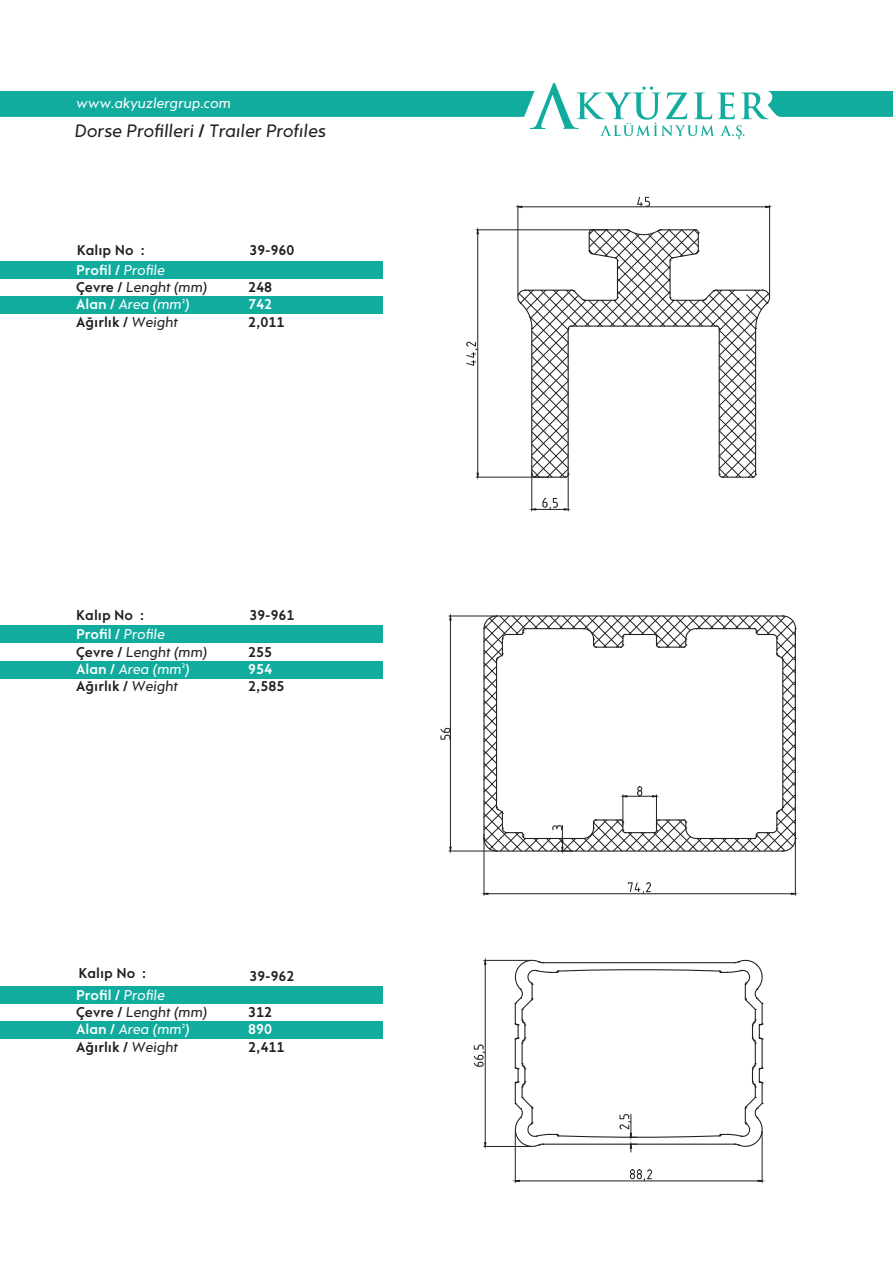
<style>
.page{position:relative;width:893px;height:1263px;background:#fff}
.page>*{position:absolute;margin:0;border:0;box-sizing:border-box;transform-origin:0 0}
.t1{font:italic 18.3px "Rams";color:#231f20}
.t2{font:italic 14.55px/17.4px "Rams";color:#231f20}
.t3{font:700 14.55px "Rams";color:#231f20}
.t4{font:italic 14.55px "Rams";color:#fff}
.t5{font:700 14.55px "Rams";color:#fff}
.s1{font-weight:700;font-style:normal}
.s2{font-weight:700;font-style:normal;color:#fff}
.s3{color:#fff}
</style>
<div class="page">
<div style="left:0;top:261px;width:383px;height:17px;background:#12ac9f"></div>
<div style="left:0;top:297px;width:383px;height:17px;background:#12ac9f"></div>
<div style="left:0;top:625px;width:383px;height:17px;background:#12ac9f"></div>
<div style="left:0;top:661px;width:383px;height:17px;background:#12ac9f"></div>
<svg style="left:182px;top:663px;width:3px;height:5px"></svg>
<div style="left:0;top:986px;width:383px;height:17px;background:#12ac9f"></div>
<div style="left:0;top:1022px;width:383px;height:17px;background:#12ac9f"></div>
<svg style="left:0;top:83px;width:893px;height:56px"></svg>
<svg style="left:516px;top:229px;width:254px;height:249px"></svg>
<hr style="left:476px;top:477px;width:73px;height:1px;background:#231f20">
<hr style="left:476px;top:229px;width:132px;height:1px;background:#231f20">
<hr style="left:477px;top:234px;width:1px;height:239px;background:#231f20">
<svg style="left:476px;top:472px;width:3px;height:6px"></svg>
<svg style="left:476px;top:229px;width:3px;height:5px"></svg>
<svg style="left:466px;top:342px;width:12px;height:24px"></svg>
<hr style="left:518px;top:205px;width:1px;height:91px;background:#231f20">
<hr style="left:769px;top:205px;width:1px;height:91px;background:#231f20">
<hr style="left:522px;top:206px;width:244px;height:1px;background:#231f20">
<svg style="left:517px;top:205px;width:6px;height:3px"></svg>
<svg style="left:637px;top:196px;width:13px;height:11px"></svg>
<hr style="left:568px;top:472px;width:1px;height:39px;background:#231f20">
<hr style="left:531px;top:472px;width:1px;height:39px;background:#231f20">
<svg style="left:531px;top:497px;width:38px;height:14px"></svg>
<hr style="left:449px;top:851px;width:46px;height:1px;background:#231f20">
<hr style="left:449px;top:616px;width:46px;height:1px;background:#231f20">
<hr style="left:450px;top:620px;width:1px;height:227px;background:#231f20">
<svg style="left:449px;top:846px;width:3px;height:6px"></svg>
<svg style="left:449px;top:615px;width:3px;height:6px"></svg>
<svg style="left:440px;top:728px;width:11px;height:12px"></svg>
<hr style="left:484px;top:834px;width:1px;height:61px;background:#231f20">
<hr style="left:795px;top:834px;width:1px;height:61px;background:#231f20">
<hr style="left:488px;top:893px;width:303px;height:1px;background:#231f20">
<svg style="left:483px;top:892px;width:6px;height:3px"></svg>
<svg style="left:791px;top:892px;width:5px;height:3px"></svg>
<svg style="left:628px;top:882px;width:23px;height:12px"></svg>
<svg style="left:483px;top:615px;width:313px;height:237px"></svg>
<hr style="left:484px;top:1146px;width:47px;height:1px;background:#231f20">
<hr style="left:484px;top:960px;width:47px;height:1px;background:#231f20">
<hr style="left:485px;top:964px;width:1px;height:178px;background:#231f20">
<svg style="left:484px;top:960px;width:3px;height:5px"></svg>
<svg style="left:473px;top:1044px;width:13px;height:23px"></svg>
<hr style="left:515px;top:1131px;width:1px;height:51px;background:#231f20">
<hr style="left:762px;top:1131px;width:1px;height:51px;background:#231f20">
<hr style="left:519px;top:1180px;width:239px;height:1px;background:#231f20">
<svg style="left:514px;top:1179px;width:6px;height:3px"></svg>
<svg style="left:757px;top:1179px;width:6px;height:3px"></svg>
<svg style="left:630px;top:1169px;width:22px;height:13px"></svg>
<svg style="left:512px;top:959px;width:252px;height:193px"></svg>
<p class="t4" style="left:76px;top:94px;width:156px">www.akyuzlergrup.com</p>
<p class="t1" style="left:75px;top:120px;width:253px">Dorse Profilleri <span class="s1">/</span> Traıler Profıles</p>
<p class="t3" style="left:77px;top:241px;width:69px">Kalıp No :</p>
<p class="t2" style="left:76px;top:261px;width:132px"><span class="s2">Profil /</span> <span class="s3">Profile<br></span><span class="s1">Çevre /</span> Lenght (mm)<br><span class="s2">Alan /</span> <span class="s3">Area (mm )<br></span><span class="s1">Ağırlık /</span> Weight</p>
<p class="t3" style="left:249px;top:241px;width:46px">39-960</p>
<p class="t3" style="left:248px;top:278px;width:25px">248</p>
<p class="t5" style="left:248px;top:296px;width:25px">742</p>
<p class="t3" style="left:248px;top:313px;width:38px">2,011</p>
<p class="t3" style="left:76px;top:607px;width:69px">Kalıp No :</p>
<p class="t2" style="left:76px;top:625px;width:132px"><span class="s2">Profil /</span> <span class="s3">Profile<br></span><span class="s1">Çevre /</span> Lenght (mm)<br><span class="s2">Alan /</span> <span class="s3">Area (mm )<br></span><span class="s1">Ağırlık /</span> Weight</p>
<p class="t3" style="left:249px;top:606px;width:46px">39-961</p>
<p class="t3" style="left:248px;top:643px;width:25px">255</p>
<p class="t5" style="left:248px;top:660px;width:25px">954</p>
<p class="t3" style="left:248px;top:678px;width:38px">2,585</p>
<p class="t3" style="left:78px;top:965px;width:69px">Kalıp No :</p>
<p class="t3" style="left:249px;top:968px;width:46px">39-962</p>
<p class="t2" style="left:76px;top:986px;width:132px"><span class="s2">Profil /</span> <span class="s3">Profile<br></span><span class="s1">Çevre /</span> Lenght (mm)<br><span class="s2">Alan /</span> <span class="s3">Area (mm )<br></span><span class="s1">Ağırlık /</span> Weight</p>
<p class="t3" style="left:248px;top:1003px;width:25px">312</p>
<p class="t5" style="left:248px;top:1021px;width:25px">890</p>
<p class="t3" style="left:248px;top:1038px;width:38px">2,411</p>
</div>
